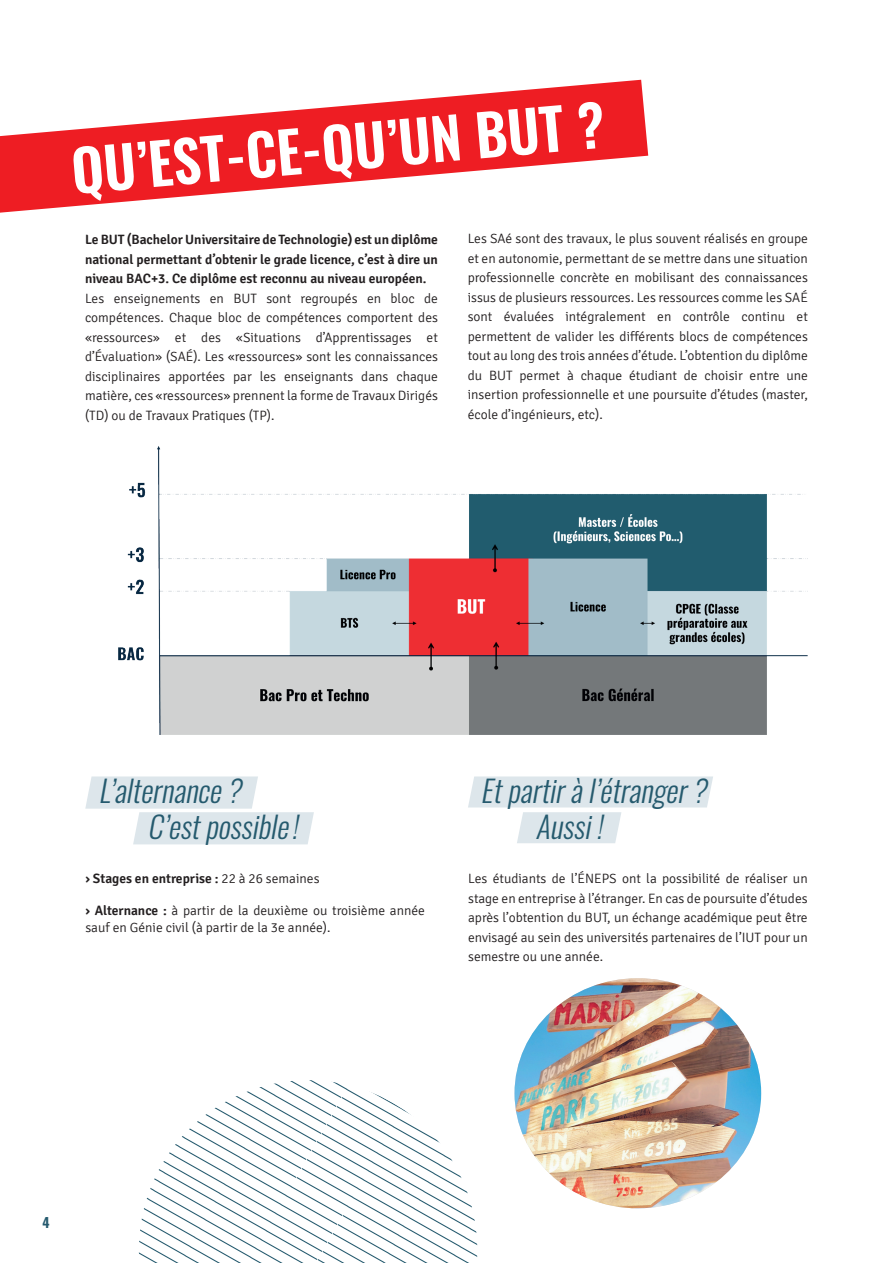
<style>
.page{position:relative;width:893px;height:1263px;background:#fff}
.page>*{position:absolute;margin:0;border:0;box-sizing:border-box;transform-origin:0 0}
.t1{font:600 57px "Oswald";color:#fff}
.t2{font:italic 300 30px/36px "Oswald";color:#255a6e}
.t3{font:300 13.5px/19.5px "Signika";color:#231f20;text-align:justify}
.t4{font:600 13.5px/19.5px "Signika";color:#231f20;text-align:justify}
.t5{font:700 13.5px "Oswald";color:#255a6e}
.s1{font-weight:300}
.s2{font-weight:600}
</style>
<div class="page">
<svg style="left:0;top:80px;width:648px;height:133px;fill:#ee1d23"></svg>
<svg style="left:85px;top:776px;width:229px;height:68px"></svg>
<svg style="left:138px;top:1080px;width:340px;height:183px"></svg>
<svg style="left:468px;top:776px;width:245px;height:67px"></svg>
<img style="left:118px;top:446px;width:689px;height:288px">
<img style="left:514px;top:978px;width:247px;height:230px">
<h1 class="t1" style="left:67px;top:120px;width:537px;rotate:-5deg">QU’EST-CE-QU’UN BUT ?</h1>
<p class="t4" style="left:85px;top:230px;width:354px">Le BUT (Bachelor Universitaire de Technologie) est un diplôme national permettant d’obtenir le grade licence, c’est à dire un niveau BAC+3. Ce diplôme est reconnu au niveau européen.</p>
<p class="t3" style="left:85px;top:289px;width:354px">Les enseignements en BUT sont regroupés en bloc de compétences. Chaque bloc de compétences comportent des «ressources» et des «Situations d’Apprentissages et d’Évaluation» (SAÉ). Les «ressources» sont les connaissances disciplinaires apportées par les enseignants dans chaque matière, ces «ressources» prennent la forme de Travaux Dirigés (TD) ou de Travaux Pratiques (TP).</p>
<p class="t3" style="left:468px;top:229px;width:342px">Les SAé sont des travaux, le plus souvent réalisés en groupe et en autonomie, permettant de se mettre dans une situation professionnelle concrète en mobilisant des connaissances issus de plusieurs ressources. Les ressources comme les SAÉ sont évaluées intégralement en contrôle continu et permettent de valider les différents blocs de compétences tout au long des trois années d’étude. L’obtention du diplôme du BUT permet à chaque étudiant de choisir entre une insertion professionnelle et une poursuite d’études (master, école d’ingénieurs, etc).</p>
<h2 class="t2" style="left:148px;top:770px;width:160px;text-indent:-49px">L’alternance?<br>C’estpossible!</h2>
<p class="t4" style="left:85px;top:869px;width:236px">› Stages en entreprise : <span class="s1">22 à 26 semaines</span></p>
<p class="t3" style="left:85px;top:902px;width:341px;line-height:16.5px"><span class="s2">› Alternance :</span> à partir de la deuxième ou troisième année sauf en Génie civil (à partir de la 3e année).</p>
<h2 class="t2" style="left:536px;top:770px;width:181px;text-indent:-55px">Etpartiràl’étranger?<br>Aussi!</h2>
<p class="t3" style="left:468px;top:869px;width:341px">Les étudiants de l’ÉNEPS ont la possibilité de réaliser un stage en entreprise à l’étranger. En cas de poursuite d’études après l’obtention du BUT, un échange académique peut être envisagé au sein des universités partenaires de l’IUT pour un semestre ou une année.</p>
<p class="t5" style="left:43px;top:1210px;width:9px">4</p>
</div>
